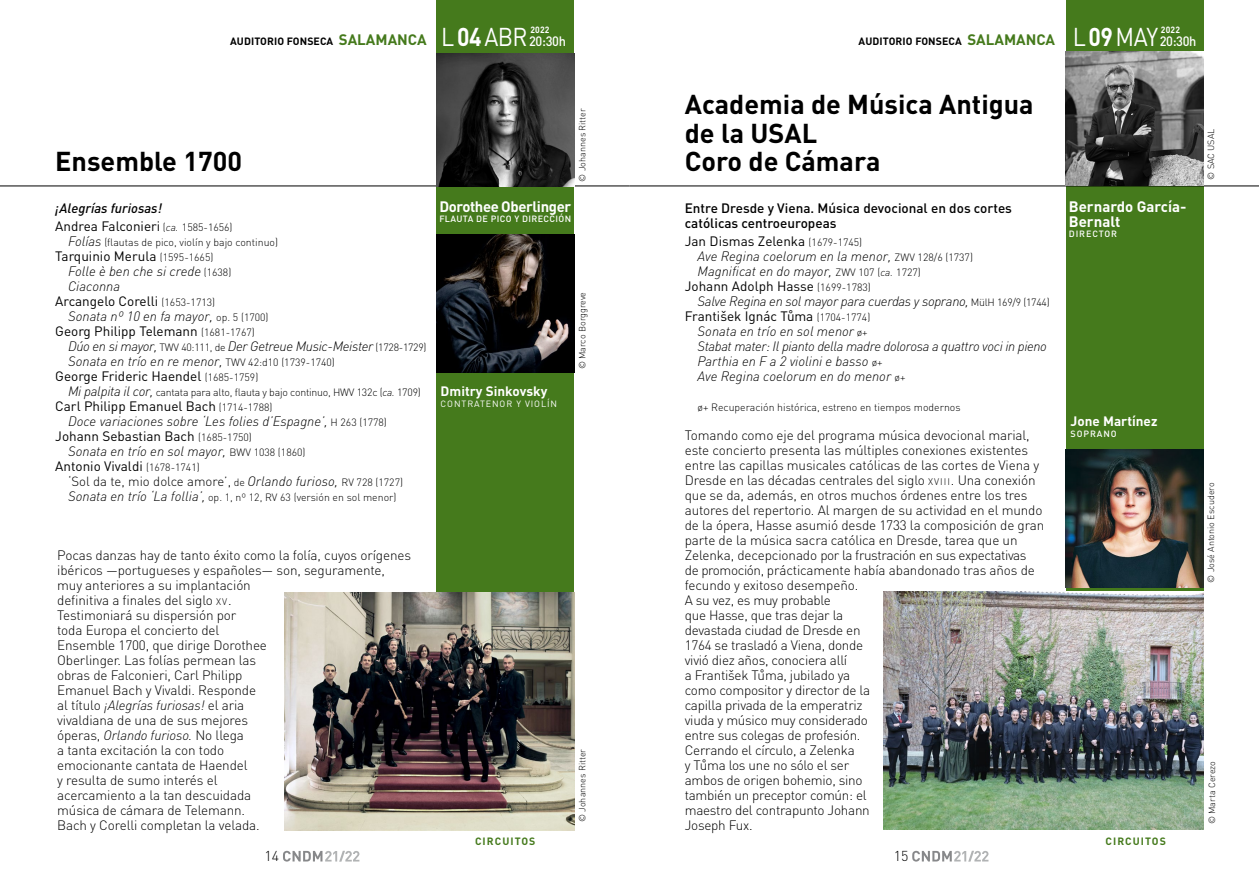
<style>
.page{position:relative;width:1259px;height:893px;background:#fff}
.page>*{position:absolute;margin:0;border:0;box-sizing:border-box;transform-origin:0 0}
.t1{font:700 27px/28.5px "DIN";color:#000}
.t2{font:700 15px/15px "DIN";color:#fff}
.t3{font:700 15px "DIN";letter-spacing:-.025em;color:#fff}
.t4{font:300 14.25px "DIN";color:#000}
.t5{font:300 13.5px/15px "DIN";letter-spacing:-.01em;color:#000}
.t6{font:italic 300 13.5px "DIN";color:#000}
.t7{font:13.5px "DIN";color:#000}
.t8{font:italic 300 13.5px "DIN";letter-spacing:-.025em;color:#000}
.t9{font:500 13.5px/15px "DIN";color:#000}
.t10{font:italic 500 13.5px/18px "DIN";color:#000}
.t11{font:700 13.5px "DIN";color:#fff}
.t12{font:500 13.5px "DIN";letter-spacing:-.025em;color:#fff;scale:.95 1}
.t13{font:300 13.2px "DIN";color:#000}
.t14{font:300 10.5px "DIN";color:#000}
.t15{font:300 10.5px "DIN";letter-spacing:-.02em;color:#000}
.t16{font:700 10.5px "DIN";letter-spacing:.01em;color:#000}
.t17{font:700 10.5px "DIN";letter-spacing:.1em;color:#457a1c}
.t18{font:300 9px "DIN";color:#000}
.t19{font:500 9px "DIN";letter-spacing:.04em;color:#fff}
.t20{font:9px "DIN";letter-spacing:.1em;color:#fff}
.t21{font:500 9px "DIN";letter-spacing:.1em;color:#fff}
.t22{font:700 9px "DIN";letter-spacing:.02em;color:#fff;scale:.95 1}
.s1{font-size:15px;color:#457a1c}
.s2{font-weight:400;font-size:25.5px;color:#fff}
.s3{font-size:25.5px;color:#fff}
.s4{font-weight:400;font-style:normal}
.s5{font-weight:300;font-style:normal;font-size:10.5px}
.s6{font-weight:300;font-size:10.5px}
.s7{font-style:italic;font-size:13.5px}
.s8{font-style:normal;font-size:10.5px}
.s9{font-style:italic}
.s10{font-size:10.5px}
.s11{font-size:9.45px}
</style>
<div class="page">
<svg style="left:912px;top:851px;width:76px;height:11px"></svg>
<svg style="left:283px;top:851px;width:76px;height:11px"></svg>
<div style="left:1066px;top:0;width:137px;height:829px;background:#457a1c"></div>
<hr style="left:629px;top:186px;width:630px;height:1px;background:#000">
<img style="left:883px;top:591px;width:320px;height:238px">
<img style="left:1066px;top:449px;width:137px;height:138px">
<img style="left:1066px;top:51px;width:137px;height:135px">
<div style="left:436px;top:0;width:138px;height:829px;background:#457a1c"></div>
<hr style="left:0;top:186px;width:629px;height:1px;background:#000">
<img style="left:285px;top:592px;width:289px;height:238px">
<img style="left:436px;top:54px;width:138px;height:132px">
<img style="left:436px;top:235px;width:138px;height:137px">
<p class="t16" style="left:230px;top:35px;width:299px">AUDITORIO FONSECA <span class="s1">SALAMANCA</span> <span class="s2">L</span> <span class="s3">04</span><span class="s2">ABR</span></p>
<p class="t22" style="left:530px;top:24px;width:22px">2022</p>
<p class="t12" style="left:529px;top:33px;width:40px">20:30h</p>
<p class="t16" style="left:858px;top:35px;width:301px">AUDITORIO FONSECA <span class="s1">SALAMANCA</span> <span class="s2">L</span><span class="s3">09</span><span class="s2">MAY</span></p>
<p class="t22" style="left:1161px;top:24px;width:22px">2022</p>
<p class="t12" style="left:1159px;top:33px;width:40px">20:30h</p>
<h1 class="t1" style="left:55px;top:146px;width:188px">Ensemble 1700</h1>
<p class="t10" style="left:55px;top:199px;width:179px">¡Alegrías furiosas!<br><span class="s4">Andrea Falconieri</span> <span class="s5">(</span><span class="s6">ca.</span> <span class="s5">1585-1656)</span></p>
<p class="t14" style="left:68px;top:236px;width:211px"><span class="s7">Folías</span> (flautas de pico, violín y bajo continuo)</p>
<p class="t7" style="left:55px;top:248px;width:160px">Tarquinio Merula <span class="s6">(1595-1665)</span></p>
<p class="t6" style="left:68px;top:263px;width:165px">Folle è ben che si crede <span class="s8">(1638)</span></p>
<p class="t6" style="left:68px;top:278px;width:54px">Ciaconna</p>
<p class="t7" style="left:55px;top:293px;width:161px">Arcangelo Corelli <span class="s6">(1653-1713)</span></p>
<p class="t6" style="left:68px;top:308px;width:202px">Sonata nº 10 en fa mayor, <span class="s8">op. 5 (1700)</span></p>
<p class="t7" style="left:55px;top:323px;width:201px">Georg Philipp Telemann <span class="s6">(1681-1767)</span></p>
<p class="t8" style="left:68px;top:338px;width:360px">Dúo en si mayor, <span class="s8">TWV 40:111, de</span> Der Getreue Music-Meister <span class="s8">(1728-1729)</span></p>
<p class="t6" style="left:68px;top:353px;width:268px">Sonata en trío en re menor, <span class="s8">TWV 42:d10 (1739-1740)</span></p>
<p class="t7" style="left:55px;top:368px;width:204px">George Frideric Haendel <span class="s6">(1685-1759)</span></p>
<p class="t15" style="left:68px;top:386px;width:354px"><span class="s7">Mi palpita il cor,</span> cantata para alto, flauta y bajo continuo, HWV 132c (<span class="s9">ca.</span> 1709)</p>
<p class="t7" style="left:55px;top:398px;width:219px">Carl Philipp Emanuel Bach <span class="s6">(1714-1788)</span></p>
<p class="t6" style="left:68px;top:413px;width:320px">Doce variaciones sobre ‘Les folies d’Espagne’, <span class="s8">H 263 (1778)</span></p>
<p class="t7" style="left:55px;top:428px;width:198px">Johann Sebastian Bach <span class="s6">(1685-1750)</span></p>
<p class="t6" style="left:68px;top:443px;width:239px">Sonata en trío en sol mayor, <span class="s8">BWV 1038 (1860)</span></p>
<p class="t7" style="left:55px;top:458px;width:146px">Antonio Vivaldi <span class="s6">(1678-1741)</span></p>
<p class="t13" style="left:68px;top:473px;width:336px">‘Sol da te, mio dolce amore’, <span class="s10">de</span> <span class="s7">Orlando furioso,</span> <span class="s10">RV 728 (1727)</span></p>
<p class="t14" style="left:68px;top:491px;width:330px"><span class="s7">Sonata en trío ‘La follia’,</span> op. 1, nº 12, RV 63 (versión en sol menor)</p>
<p class="t5" style="left:57px;top:547px;width:355px">Pocas danzas hay de tanto éxito como la folía, cuyos orígenes ibéricos —portugueses y españoles— son, seguramente, muy anteriores a su implantación<br>definitiva a finales del siglo <span class="s11">X V</span>.<br>Testimoniará su dispersión por<br>toda Europa el concierto del<br>Ensemble 1700, que dirige Dorothee<br>Oberlinger. Las folías permean las<br>obras de Falconieri, Carl Philipp<br>Emanuel Bach y Vivaldi. Responde<br>al título <span class="s9">¡Alegrías furiosas!</span> el aria<br>vivaldiana de una de sus mejores<br>óperas, <span class="s9">Orlando furioso.</span> No llega<br>a tanta excitación la con todo<br>emocionante cantata de Haendel<br>y resulta de sumo interés el<br>acercamiento a la tan descuidada<br>música de cámara de Telemann.<br>Bach y Corelli completan la velada.</p>
<p class="t18" style="left:577px;top:182px;width:75px;rotate:-90deg">© Johannes Ritter</p>
<p class="t3" style="left:439px;top:196px;width:133px">Dorothee Oberlinger</p>
<p class="t19" style="left:439px;top:213px;width:133px">FLAUTA DE PICO Y DIRECCIÓN</p>
<p class="t11" style="left:440px;top:382px;width:108px">Dmitry Sinkovsky</p>
<p class="t20" style="left:440px;top:398px;width:118px">CONTRATENOR Y VIOLÍN</p>
<p class="t18" style="left:577px;top:369px;width:79px;rotate:-90deg">© Marco Borggreve</p>
<p class="t18" style="left:577px;top:822px;width:75px;rotate:-90deg">© Johannes Ritter</p>
<h1 class="t1" style="left:685px;top:89px;width:350px">Academia de Música Antigua de la USAL<br>Coro de Cámara</h1>
<p class="t9" style="left:685px;top:200px;width:329px">Entre Dresde y Viena. Música devocional en dos cortes católicas centroeuropeas</p>
<p class="t7" style="left:685px;top:233px;width:179px">Jan Dismas Zelenka <span class="s6">(1679-1745)</span></p>
<p class="t6" style="left:697px;top:248px;width:277px">Ave Regina coelorum en la menor, <span class="s8">ZWV 128/6 (1737)</span></p>
<p class="t6" style="left:697px;top:263px;width:225px">Magnificat en do mayor, <span class="s8">ZWV 107 (</span><span class="s10">ca.</span> <span class="s8">1727)</span></p>
<p class="t7" style="left:685px;top:278px;width:188px">Johann Adolph Hasse <span class="s6">(1699-1783)</span></p>
<p class="t8" style="left:697px;top:293px;width:353px">Salve Regina en sol mayor para cuerdas y soprano, <span class="s8">MülH 169/9 (1744)</span></p>
<p class="t7" style="left:685px;top:308px;width:187px">František Ignác Tu˚ma <span class="s6">(1704-1774)</span></p>
<p class="t6" style="left:697px;top:323px;width:172px">Sonata en trío en sol menor <span class="s8">ø+</span></p>
<p class="t8" style="left:697px;top:338px;width:351px">Stabat mater: Il pianto della madre dolorosa a quattro voci in pieno</p>
<p class="t6" style="left:697px;top:353px;width:187px">Parthia en F a 2 violini e basso <span class="s8">ø+</span></p>
<p class="t6" style="left:697px;top:368px;width:209px">Ave Regina coelorum en do menor <span class="s8">ø+</span></p>
<p class="t14" style="left:697px;top:401px;width:264px">ø+ Recuperación histórica, estreno en tiempos modernos</p>
<p class="t5" style="left:685px;top:427px;width:361px">Tomando como eje del programa música devocional marial, este concierto presenta las múltiples conexiones existentes entre las capillas musicales católicas de las cortes de Viena y Dresde en las décadas centrales del siglo <span class="s11">X VIII</span>. Una conexión que se da, además, en otros muchos órdenes entre los tres autores del repertorio. Al margen de su actividad en el mundo de la ópera, Hasse asumió desde 1733 la composición de gran parte de la música sacra católica en Dresde, tarea que un Zelenka, decepcionado por la frustración en sus expectativas<br>de promoción, prácticamente había abandonado tras años de fecundo y exitoso desempeño.<br>A su vez, es muy probable<br>que Hasse, que tras dejar la<br>devastada ciudad de Dresde en<br>1764 se trasladó a Viena, donde<br>vivió diez años, conociera allí<br>a František Tu˚ma, jubilado ya<br>como compositor y director de la<br>capilla privada de la emperatriz<br>viuda y músico muy considerado<br>entre sus colegas de profesión.<br>Cerrando el círculo, a Zelenka<br>y Tu˚ma los une no sólo el ser<br>ambos de origen bohemio, sino<br>también un preceptor común: el<br>maestro del contrapunto Johann<br>Joseph Fux.</p>
<p class="t2" style="left:1068px;top:198px;width:119px">Bernardo García-<br>Bernalt</p>
<p class="t21" style="left:1068px;top:228px;width:50px">DIRECTOR</p>
<p class="t11" style="left:1070px;top:412px;width:88px">Jone Martínez</p>
<p class="t21" style="left:1070px;top:428px;width:48px">SOPRANO</p>
<p class="t17" style="left:475px;top:834px;width:62px">CIRCUITOS</p>
<p class="t17" style="left:1105px;top:834px;width:62px">CIRCUITOS</p>
<p class="t4" style="left:265px;top:847px;width:16px">14</p>
<p class="t4" style="left:894px;top:847px;width:16px">15</p>
<p class="t18" style="left:1205px;top:180px;width:53px;rotate:-90deg">© SAC USAL</p>
<p class="t18" style="left:1205px;top:583px;width:102px;rotate:-90deg">© José Antonio Escudero</p>
<p class="t18" style="left:1206px;top:824px;width:65px;rotate:-90deg">© Marta Cerezo</p>
</div>
